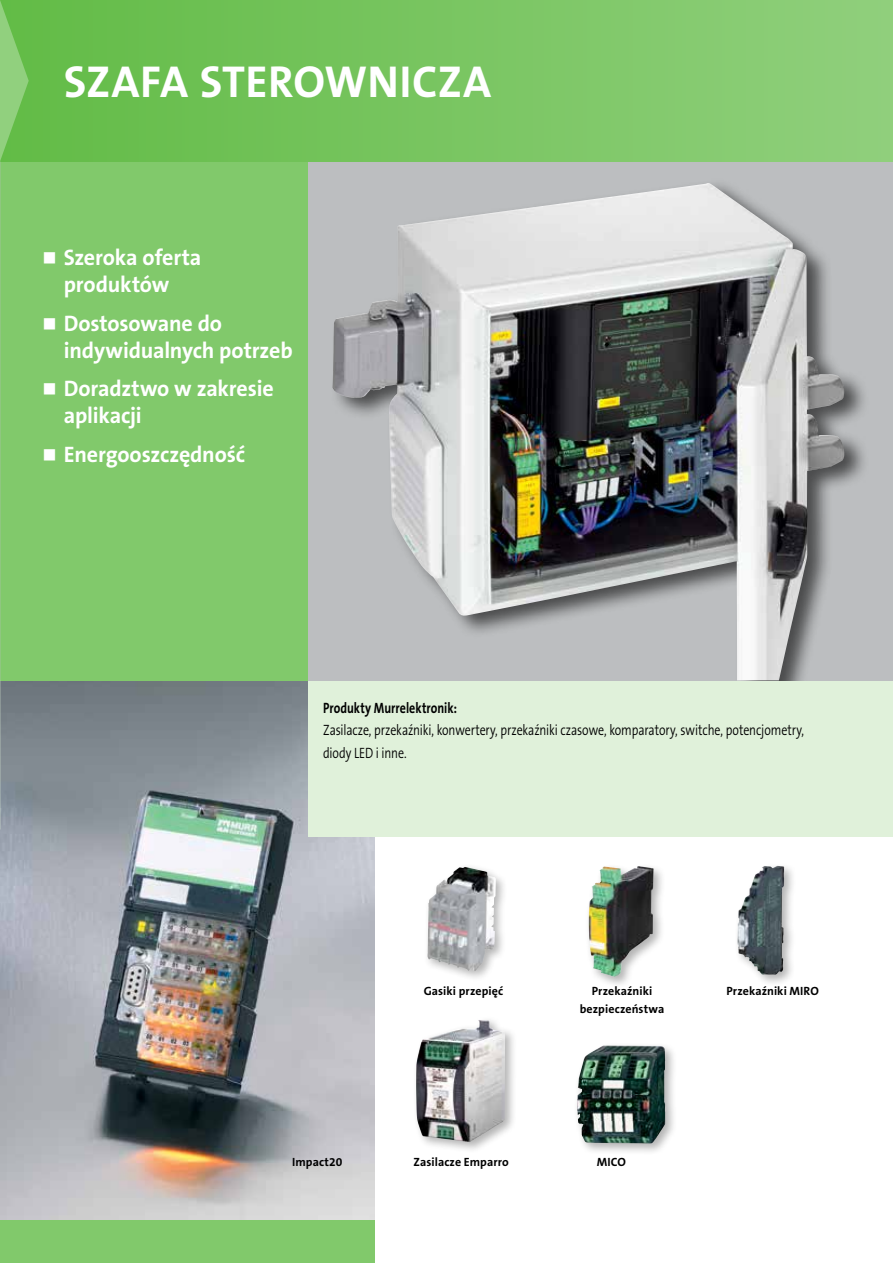
<style>
.page{position:relative;width:893px;height:1263px;background:#fff}
.page>*{position:absolute;margin:0;border:0;box-sizing:border-box;transform-origin:0 0}
.t1{font:700 45px "The Sans CE B7";letter-spacing:.005em;color:#fff}
.t2{font:700 22.5px/27px "The Sans CE B7";letter-spacing:-.01em;color:#fff}
.t3{font:300 15px/22.5px "The Sans CE B4";letter-spacing:-.005em;color:#000;scale:.8 1}
.t4{font:700 15px "The Sans CE B7";color:#000;scale:.8 1}
.t5{font:700 12px/18px "The Sans CE B7";letter-spacing:.005em;color:#000;text-align:center}
</style>
<div class="page">
<div style="left:0;top:0;width:893px;height:162px;background:linear-gradient(to right,#62bb46,#90cf7c)"></div>
<img style="left:0;top:680px;width:374px;height:540px">
<div style="left:0;top:162px;width:308px;height:518px;background:#81c96b"></div>
<img style="left:0;top:162px;width:1px;height:518px">
<div style="left:308px;top:162px;width:585px;height:674px;background:#e0f1da"></div>
<div style="left:573px;top:1041px;width:104px;height:115px;background:#000;opacity:.3"></div>
<img style="left:577px;top:1045px;width:88px;height:98px">
<div style="left:585px;top:862px;width:81px;height:126px;background:#000;opacity:.3"></div>
<img style="left:589px;top:866px;width:48px;height:111px">
<div style="left:733px;top:862px;width:63px;height:125px;background:#000;opacity:.3"></div>
<img style="left:737px;top:866px;width:47px;height:108px">
<div style="left:423px;top:864px;width:85px;height:119px;background:#000;opacity:.3"></div>
<img style="left:427px;top:867px;width:37px;height:99px">
<div style="left:308px;top:162px;width:585px;height:518px;background:#bcbec0"></div>
<div style="left:331px;top:178px;width:539px;height:502px;background:#000;opacity:.6"></div>
<img style="left:332px;top:183px;width:513px;height:497px">
<svg style="left:0;top:0;width:29px;height:162px;background:#79c562"></svg>
<div style="left:0;top:1220px;width:374px;height:43px;background:#81c96b"></div>
<div style="left:412px;top:1016px;width:105px;height:138px;background:#000;opacity:.3"></div>
<img style="left:416px;top:1019px;width:89px;height:123px">
<h1 class="t1" style="left:64px;top:57px;width:429px">SZAFA STEROWNICZA</h1>
<h2 class="t2" style="left:64px;top:245px;width:139px">Szeroka oferta produktów</h2>
<h2 class="t2" style="left:64px;top:311px;width:230px">Dostosowane do indywidualnych potrzeb</h2>
<h2 class="t2" style="left:64px;top:376px;width:211px">Doradztwo w zakresie aplikacji</h2>
<h2 class="t2" style="left:64px;top:442px;width:183px">Energooszczędność</h2>
<p class="t4" style="left:323px;top:699px;width:169px">Produkty Murrelektronik:</p>
<p class="t3" style="left:323px;top:720px;width:603px">Zasilacze, przekaźniki, konwertery, przekaźniki czasowe, komparatory, switche, potencjometry, diody LED i inne.</p>
<p class="t5" style="left:424px;top:983px;width:81px">Gasiki przepięć</p>
<p class="t5" style="left:580px;top:983px;width:86px">Przekaźniki bezpieczeństwa</p>
<p class="t5" style="left:726px;top:983px;width:94px">Przekaźniki MIRO</p>
<p class="t5" style="left:292px;top:1153px;width:52px">Impact20</p>
<p class="t5" style="left:414px;top:1153px;width:97px">Zasilacze Emparro</p>
<p class="t5" style="left:597px;top:1153px;width:31px">MICO</p>
</div>
